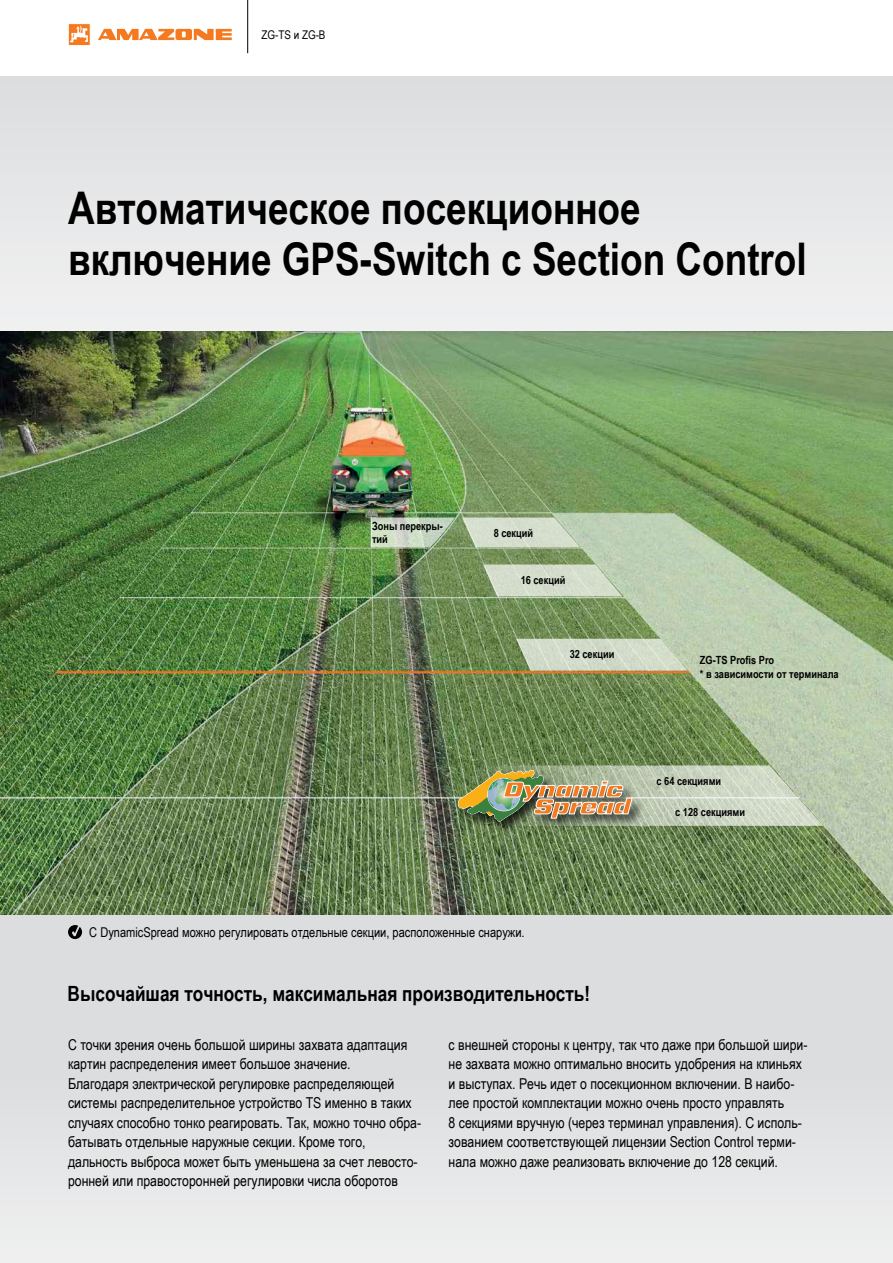
<style>
.page{position:relative;width:893px;height:1263px;background:#fff}
.page>*{position:absolute;margin:0;border:0;box-sizing:border-box;transform-origin:0 0}
.t1{font:700 45px/51px "Arial Narrow";color:#000}
.t2{font:21.15px/17px "Amazone VI Bl It";letter-spacing:-.05em;color:#f4791f}
.t3{font:700 21px "Arial Narrow";color:#000}
.t4{font:15px/19.5px "Arial Narrow";color:#000}
.t5{font:13.5px "Arial Narrow";color:#000}
.t6{font:12px "Arial Narrow";color:#000}
.t7{font:700 11.25px/14.5px "Arial Narrow";color:#000}
</style>
<div class="page">
<div style="left:0;top:77px;width:893px;height:255px;background:#e6e7e8"></div>
<div style="left:0;top:1071px;width:893px;height:192px;background:#e5e6e7"></div>
<div style="left:0;top:914px;width:893px;height:157px;background:#dcddde"></div>
<img style="left:0;top:332px;width:893px;height:582px">
<svg style="left:371px;top:517px;width:84px;height:30px;background:#bfceb6"></svg>
<svg style="left:462px;top:517px;width:118px;height:30px;background:#ccd7c3"></svg>
<svg style="left:483px;top:564px;width:139px;height:32px;background:#ccd6c2"></svg>
<svg style="left:516px;top:639px;width:172px;height:32px;background:#cbd5c0"></svg>
<div style="left:456px;top:768px;width:190px;height:67px;background:#000;opacity:.75"></div>
<svg style="left:458px;top:765px;width:365px;height:61px;background:#aab59a"></svg>
<svg style="left:68px;top:925px;width:14px;height:14px"></svg>
<hr style="left:247px;top:0;width:1px;height:53px;background:#000">
<div style="left:68px;top:24px;width:22px;height:22px;background:#f4791f"></div>
<div style="left:68px;top:23px;width:22px;height:23px;border:1px solid #fff"></div>
<svg style="left:70px;top:25px;width:18px;height:17px"></svg>
<svg style="left:98px;top:29px;width:134px;height:11px"></svg>
<p class="t6" style="left:261px;top:25px;width:65px">ZG-TS и ZG-B</p>
<h1 class="t1" style="left:68px;top:181px;width:740px">Автоматическое посекционное включение GPS-Switch с Section Control</h1>
<p class="t7" style="left:372px;top:519px;width:72px;line-height:13.5px">Зоны перекры&shy;тий</p>
<p class="t7" style="left:494px;top:525px;width:41px">8 секций</p>
<p class="t7" style="left:521px;top:572px;width:46px">16 секций</p>
<p class="t7" style="left:570px;top:646px;width:46px">32 секции</p>
<p class="t7" style="left:700px;top:652px;width:140px">ZG-TS Profis Pro<br>* в зависимости от терминала</p>
<h2 class="t2" style="left:534px;top:781px;width:99px;text-indent:-30px">Dynamic<br>Spread</h2>
<p class="t7" style="left:656px;top:774px;width:66px">с 64 секциями</p>
<p class="t7" style="left:675px;top:804px;width:71px">с 128 секциями</p>
<p class="t5" style="left:89px;top:922px;width:437px">С DynamicSpread можно регулировать отдельные секции, расположенные снаружи.</p>
<h3 class="t3" style="left:68px;top:977px;width:524px">Высочайшая точность, максимальная производительность!</h3>
<p class="t4" style="left:68px;top:1034px;width:355px">С точки зрения очень большой ширины захвата адаптация картин распределения имеет большое значение.<br>Благодаря электрической регулировке распределяющей системы распределительное устройство TS именно в таких случаях способно тонко реагировать. Так, можно точно обра&shy;батывать отдельные наружные секции. Кроме того, дальность выброса может быть уменьшена за счет левосто&shy;ронней или правосторонней регулировки числа оборотов</p>
<p class="t4" style="left:449px;top:1034px;width:360px">с внешней стороны к центру, так что даже при большой шири&shy;не захвата можно оптимально вносить удобрения на клиньях и выступах. Речь идет о посекционном включении. В наибо&shy;лее простой комплектации можно очень просто управлять<br>8 секциями вручную (через терминал управления). С исполь&shy;зованием соответствующей лицензии Section Control терми&shy;нала можно даже реализовать включение до 128 секций.</p>
</div>
